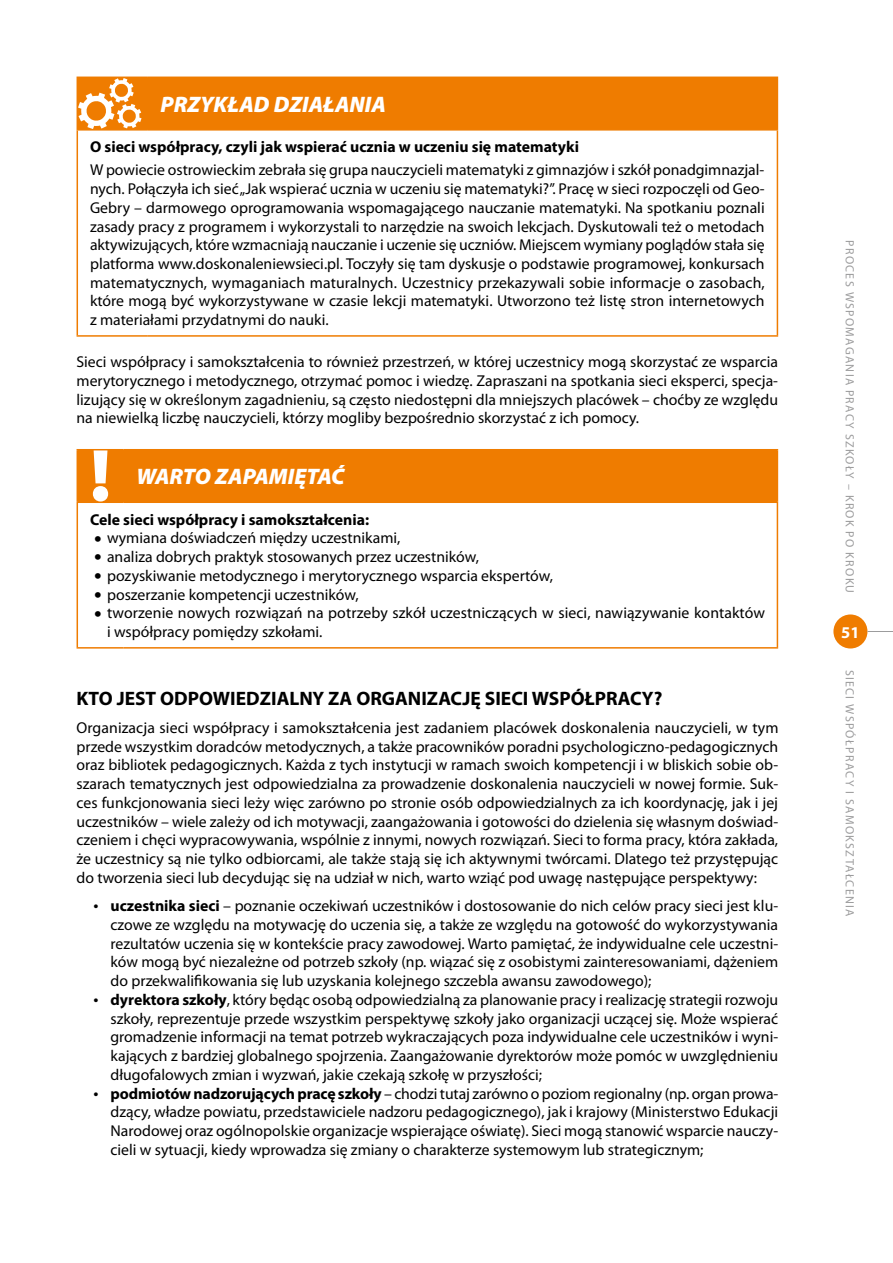
<style>
.page{position:relative;width:893px;height:1263px;background:#fff}
.page>*{position:absolute;margin:0;border:0;box-sizing:border-box;transform-origin:0 0}
.t1{font:italic 900 22.5px "Myriad Pro";color:#fff}
.t2{font:700 19.5px "Myriad Pro";color:#000}
.t3{font:700 16.5px "Myriad Pro";color:#fff}
.t4{font:15.75px/18.8px "Myriad Pro";color:#000;text-align:justify}
.t5{font:700 15.75px "Myriad Pro";color:#000}
.t6{font:12px "Myriad Pro";letter-spacing:.11em;color:#9c9c9d}
.s1{font-size:27px}
.s2{font-size:18px}
.s3{font-weight:700}
</style>
<div class="page">
<div style="left:833px;top:614px;width:34px;height:34px;background:#ef7c00;border-radius:50%"></div>
<svg style="left:867px;top:631px;width:26px;height:1px"></svg>
<hr style="left:77px;top:129px;width:71px;height:2px;background:#ef7c00">
<hr style="left:77px;top:131px;width:1px;height:204px;background:#ef7c00">
<hr style="left:777px;top:131px;width:1px;height:204px;background:#ef7c00">
<hr style="left:77px;top:335px;width:71px;height:2px;background:#ef7c00">
<hr style="left:148px;top:335px;width:630px;height:2px;background:#ef7c00">
<hr style="left:148px;top:77px;width:630px;height:1px;background:#ef7c00">
<hr style="left:777px;top:78px;width:1px;height:51px;background:#ef7c00">
<hr style="left:148px;top:129px;width:630px;height:2px;background:#ef7c00">
<div style="left:77px;top:77px;width:700px;height:52px;background:#ef7c00"></div>
<hr style="left:77px;top:449px;width:47px;height:1px;background:#ef7c00">
<hr style="left:77px;top:503px;width:1px;height:144px;background:#ef7c00">
<hr style="left:777px;top:503px;width:1px;height:144px;background:#ef7c00">
<hr style="left:77px;top:647px;width:47px;height:2px;background:#ef7c00">
<hr style="left:124px;top:647px;width:654px;height:2px;background:#ef7c00">
<hr style="left:77px;top:501px;width:47px;height:2px;background:#ef7c00">
<hr style="left:124px;top:449px;width:654px;height:1px;background:#ef7c00">
<hr style="left:777px;top:450px;width:1px;height:51px;background:#ef7c00">
<hr style="left:124px;top:501px;width:654px;height:2px;background:#ef7c00">
<div style="left:77px;top:450px;width:700px;height:52px;background:#ef7c00"></div>
<h1 class="t1" style="left:161px;top:89px;width:227px">PRZYKŁAD DZIAŁANIA</h1>
<p class="t5" style="left:90px;top:137px;width:490px">O sieci współpracy, czyli jak wspierać ucznia w uczeniu się matematyki</p>
<p class="t4" style="left:90px;top:160px;width:676px">W powiecie ostrowieckim zebrała się grupa nauczycieli matematyki z gimnazjów i szkół ponadgimnazjal&shy;nych. Połączyła ich sieć „Jak wspierać ucznia w uczeniu się matematyki?”. Pracę w sieci rozpoczęli od Geo-Gebry – darmowego oprogramowania wspomagającego nauczanie matematyki. Na spotkaniu poznali zasady pracy z programem i wykorzystali to narzędzie na swoich lekcjach. Dyskutowali też o metodach aktywizujących, które wzmacniają nauczanie i uczenie się uczniów. Miejscem wymiany poglądów stała się platforma www.doskonaleniewsieci.pl. Toczyły się tam dyskusje o podstawie programowej, konkursach matematycznych, wymaganiach maturalnych. Uczestnicy przekazywali sobie informacje o zasobach, które mogą być wykorzystywane w czasie lekcji matematyki. Utworzono też listę stron internetowych z materiałami przydatnymi do nauki.</p>
<p class="t4" style="left:77px;top:352px;width:703px">Sieci współpracy i samokształcenia to również przestrzeń, w której uczestnicy mogą skorzystać ze wsparcia merytorycznego i metodycznego, otrzymać pomoc i wiedzę. Zapraszani na spotkania sieci eksperci, specja&shy;lizujący się w określonym zagadnieniu, są często niedostępni dla mniejszych placówek – choćby ze względu na niewielką liczbę nauczycieli, którzy mogliby bezpośrednio skorzystać z ich pomocy.</p>
<h1 class="t1" style="left:136px;top:462px;width:210px">WARTO ZAPAMIĘTAĆ</h1>
<p class="t5" style="left:90px;top:509px;width:281px">Cele sieci współpracy i samokształcenia:</p>
<p class="t4" style="left:94px;top:528px;width:308px"><span class="s1">•</span> wymiana doświadczeń między uczestnikami,</p>
<p class="t4" style="left:94px;top:547px;width:386px"><span class="s1">•</span> analiza dobrych praktyk stosowanych przez uczestników,</p>
<p class="t4" style="left:94px;top:566px;width:460px"><span class="s1">•</span> pozyskiwanie metodycznego i merytorycznego wsparcia ekspertów,</p>
<p class="t4" style="left:94px;top:585px;width:266px"><span class="s1">•</span> poszerzanie kompetencji uczestników,</p>
<p class="t4" style="left:107px;top:603px;width:659px;text-indent:-13px"><span class="s1">•</span> tworzenie nowych rozwiązań na potrzeby szkół uczestniczących w sieci, nawiązywanie kontaktów i współpracy pomiędzy szkołami.</p>
<p class="t2" style="left:77px;top:685px;width:587px">KTO JEST ODPOWIEDZIALNY ZA ORGANIZACJĘ SIECI WSPÓŁPRACY?</p>
<p class="t4" style="left:77px;top:718px;width:703px">Organizacja sieci współpracy i samokształcenia jest zadaniem placówek doskonalenia nauczycieli, w tym przede wszystkim doradców metodycznych, a także pracowników poradni psychologiczno-pedagogicznych oraz bibliotek pedagogicznych. Każda z tych instytucji w ramach swoich kompetencji i w bliskich sobie ob&shy;szarach tematycznych jest odpowiedzialna za prowadzenie doskonalenia nauczycieli w nowej formie. Suk&shy;ces funkcjonowania sieci leży więc zarówno po stronie osób odpowiedzialnych za ich koordynację, jak i jej uczestników – wiele zależy od ich motywacji, zaangażowania i gotowości do dzielenia się własnym doświad&shy;czeniem i chęci wypracowywania, wspólnie z innymi, nowych rozwiązań. Sieci to forma pracy, która zakłada, że uczestnicy są nie tylko odbiorcami, ale także stają się ich aktywnymi twórcami. Dlatego też przystępując do tworzenia sieci lub decydując się na udział w nich, warto wziąć pod uwagę następujące perspektywy:</p>
<p class="t4" style="left:111px;top:896px;width:669px;text-indent:-17px"><span class="s2">•</span> <span class="s3">uczestnika sieci</span> – poznanie oczekiwań uczestników i dostosowanie do nich celów pracy sieci jest klu&shy;czowe ze względu na motywację do uczenia się, a także ze względu na gotowość do wykorzystywania rezultatów uczenia się w kontekście pracy zawodowej. Warto pamiętać, że indywidualne cele uczestni&shy;ków mogą być niezależne od potrzeb szkoły (np. wiązać się z osobistymi zainteresowaniami, dążeniem do przekwalifikowania się lub uzyskania kolejnego szczebla awansu zawodowego);</p>
<p class="t4" style="left:111px;top:990px;width:669px;text-indent:-17px"><span class="s2">•</span> <span class="s3">dyrektora szkoły</span>, który będąc osobą odpowiedzialną za planowanie pracy i realizację strategii rozwoju szkoły, reprezentuje przede wszystkim perspektywę szkoły jako organizacji uczącej się. Może wspierać gromadzenie informacji na temat potrzeb wykraczających poza indywidualne cele uczestników i wyni&shy;kających z bardziej globalnego spojrzenia. Zaangażowanie dyrektorów może pomóc w uwzględnieniu długofalowych zmian i wyzwań, jakie czekają szkołę w przyszłości;</p>
<p class="t4" style="left:111px;top:1084px;width:669px;text-indent:-17px"><span class="s2">•</span> <span class="s3">podmiotów nadzorujących pracę szkoły</span> – chodzi tutaj zarówno o poziom regionalny (np. organ prowa&shy;dzący, władze powiatu, przedstawiciele nadzoru pedagogicznego), jak i krajowy (Ministerstwo Edukacji Narodowej oraz ogólnopolskie organizacje wspierające oświatę). Sieci mogą stanowić wsparcie nauczy&shy;cieli w sytuacji, kiedy wprowadza się zmiany o charakterze systemowym lub strategicznym;</p>
<p class="t6" style="left:857px;top:240px;width:354px;rotate:90deg">PROCES WSPOMAGANIA PRACY SZKOŁY – KROK PO KROKU</p>
<p class="t3" style="left:841px;top:621px;width:20px">51</p>
<p class="t6" style="left:857px;top:670px;width:248px;rotate:90deg">SIECI WSPÓŁPRACY I SAMOKSZTAŁCENIA</p>
</div>
